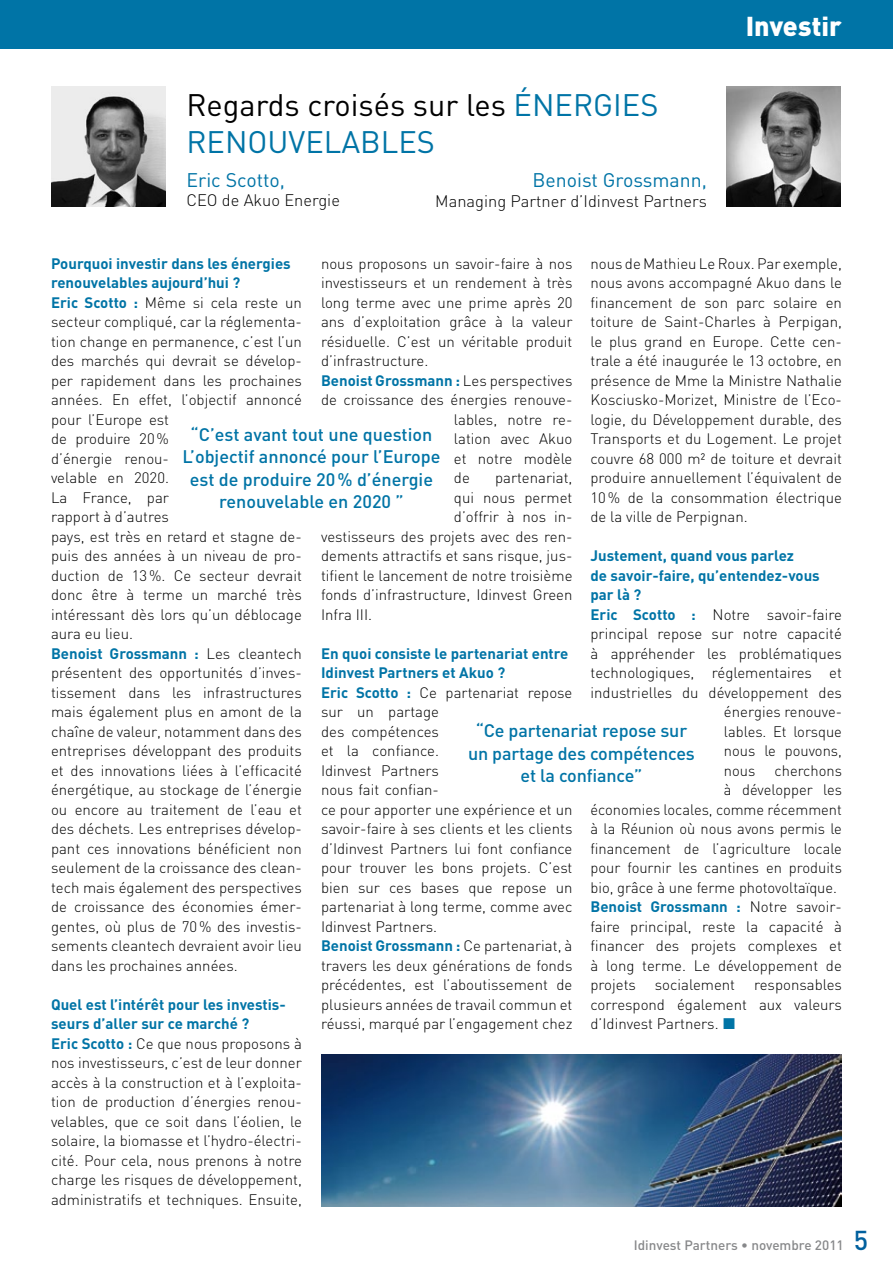
<style>
.page{position:relative;width:893px;height:1263px;background:#fff}
.page>*{position:absolute;margin:0;border:0;box-sizing:border-box;transform-origin:0 0}
.t1{font:30.75px/36.9px "DIN";color:#000}
.t2{font:30.75px "DIN";color:#0074a6}
.t3{font:900 27px "DIN";color:#fff}
.t4{font:19.5px "DIN";color:#0074a6}
.t5{font:500 18px/22.5px "DIN";color:#0074a6;text-align:center}
.t6{font:300 16.5px "DIN";color:#000}
.t7{font:300 15px/19.5px "DIN";color:#000}
.t8{font:700 15px "DIN";color:#0074a6}
.t9{font:500 13.5px "DIN";color:#87888a}
.s1{color:#0074a6}
.s2{font-weight:700;color:#0074a6}
.s3{font-weight:300;color:#000}
.s4{font-size:27px;color:#00609e}
</style>
<div class="page">
<img style="left:51px;top:86px;width:115px;height:121px">
<div style="left:0;top:0;width:893px;height:49px;background:#0074a6"></div>
<img style="left:321px;top:1055px;width:521px;height:151px">
<img style="left:726px;top:86px;width:115px;height:121px">
<h1 class="t1" style="left:186px;top:86px;width:346px">Regards croisés sur les <span class="s1">énergies reno</span></h1>
<h1 class="t2" style="left:268px;top:122px;width:41px">uvelables</h1>
<h3 class="t4" style="left:186px;top:167px;width:100px">Eric Scotto,</h3>
<p class="t6" style="left:186px;top:190px;width:155px">CEO de Akuo Energie</p>
<h3 class="t4" style="left:532px;top:168px;width:176px">Benoist Grossmann,</h3>
<p class="t6" style="left:435px;top:191px;width:273px">Managing Partner d’Idinvest Partners</p>
<h2 class="t3" style="left:746px;top:8px;width:98px">Investir</h2>
<p class="t7" style="left:51px;top:253px;width:252px"><span class="s2">Pourquoi investir dans les énergies renouvelables aujourd’hui ?<br>Eric Scotto :</span> Même si cela reste un secteur compliqué, car la réglementa&shy;tion change en permanence, c’est l’un des marchés qui devrait se dévelop&shy;per rapidement dans les prochaines années. En effet, l’objectif annoncé pour l’Europe est<br>de produire 20%<br>d’énergie renou-<br>velable en 2020.<br>La France, par<br>rapport à d’autres<br>pays, est très en retard et stagne de&shy;puis des années à un niveau de pro&shy;duction de 13%. Ce secteur devrait donc être à terme un marché très intéressant dès lors qu’un déblocage aura eu lieu.<br><span class="s2">Benoist Grossmann :</span> Les cleantech présentent des opportunités d’inves&shy;tissement dans les infrastructures mais également plus en amont de la chaîne de valeur, notamment dans des entreprises développant des produits et des innovations liées à l’efficacité énergétique, au stockage de l’énergie ou encore au traitement de l’eau et des déchets. Les entreprises dévelop&shy;pant ces innovations bénéficient non seulement de la croissance des clean&shy;tech mais également des perspectives de croissance des économies émer&shy;gentes, où plus de 70% des investis&shy;sements cleantech devraient avoir lieu dans les prochaines années.</p>
<p class="t7" style="left:51px;top:994px;width:252px"><span class="s2">Quel est l’intérêt pour les investis&shy;seurs d’aller sur ce marché ?<br>Eric Scotto :</span> Ce que nous proposons à nos investisseurs, c’est de leur donner accès à la construction et à l’exploita&shy;tion de production d’énergies renou&shy;velables, que ce soit dans l’éolien, le solaire, la biomasse et l’hydro-électri&shy;cité. Pour cela, nous prenons à notre charge les risques de développement, administratifs et techniques. Ensuite,</p>
<p class="t7" style="left:321px;top:253px;width:253px">nous proposons un savoir-faire à nos</p>
<p class="t7" style="left:321px;top:273px;width:253px">investisseurs et un rendement à très</p>
<p class="t7" style="left:321px;top:292px;width:253px">long terme avec une prime après 20</p>
<p class="t7" style="left:321px;top:312px;width:253px">ans d’exploitation grâce à la valeur</p>
<p class="t7" style="left:321px;top:331px;width:253px">résiduelle. C’est un véritable produit</p>
<p class="t7" style="left:321px;top:351px;width:109px">d’infrastructure.</p>
<p class="t8" style="left:321px;top:370px;width:253px">Benoist Grossmann : <span class="s3">Les perspectives</span></p>
<p class="t7" style="left:321px;top:390px;width:253px">de croissance des énergies renouve-</p>
<p class="t7" style="left:454px;top:409px;width:120px">lables, notre re-</p>
<p class="t7" style="left:454px;top:429px;width:120px">lation avec Akuo</p>
<p class="t7" style="left:454px;top:448px;width:120px">et notre modèle</p>
<p class="t7" style="left:454px;top:468px;width:17px">de</p>
<p class="t7" style="left:495px;top:468px;width:79px">partenariat,</p>
<p class="t7" style="left:454px;top:487px;width:120px">qui nous permet</p>
<p class="t7" style="left:454px;top:507px;width:120px">d’offrir à nos in-</p>
<p class="t7" style="left:321px;top:526px;width:253px">vestisseurs des projets avec des ren-</p>
<p class="t7" style="left:321px;top:546px;width:253px">dements attractifs et sans risque, jus-</p>
<p class="t7" style="left:321px;top:565px;width:253px">tifient le lancement de notre troisième</p>
<p class="t7" style="left:321px;top:585px;width:253px">fonds d’infrastructure, Idinvest Green</p>
<p class="t7" style="left:321px;top:604px;width:53px">Infra III.</p>
<p class="t7" style="left:321px;top:643px;width:253px"><span class="s2">En quoi consiste le partenariat entre<br>Idinvest Partners et Akuo ?<br>Eric Scotto :</span> Ce partenariat repose sur un partage<br>des compétences<br>et la confiance.<br>Idinvest Partners<br>nous fait confian-<br>ce pour apporter une expérience et un savoir-faire à ses clients et les clients d’Idinvest Partners lui font confiance pour trouver les bons projets. C’est bien sur ces bases que repose un partenariat à long terme, comme avec<br>Idinvest Partners.<br><span class="s2">Benoist Grossmann :</span> Ce partenariat, à travers les deux générations de fonds précédentes, est l’aboutissement de plusieurs années de travail commun et réussi, marqué par l’engagement chez</p>
<p class="t7" style="left:590px;top:253px;width:253px;text-align:justify">nous de Mathieu Le Roux. Par exemple, nous avons accompagné Akuo dans le financement de son parc solaire en toiture de Saint-Charles à Perpigan, le plus grand en Europe. Cette cen&shy;trale a été inaugurée le 13 octobre, en présence de Mme la Ministre Nathalie Kosciusko-Morizet, Ministre de l’Eco&shy;logie, du Développement durable, des Transports et du Logement. Le projet couvre 68 000 m² de toiture et devrait produire annuellement l’équivalent de 10% de la consommation électrique de la ville de Perpignan.</p>
<p class="t8" style="left:590px;top:546px;width:205px">Justement, quand vous parlez</p>
<p class="t8" style="left:590px;top:565px;width:231px">de savoir-faire, qu’entendez-vous</p>
<p class="t8" style="left:590px;top:585px;width:52px">par là ?</p>
<p class="t7" style="left:590px;top:604px;width:253px"><span class="s2">Eric Scotto :</span> Notre savoir-faire</p>
<p class="t7" style="left:590px;top:624px;width:253px">principal repose sur notre capacité</p>
<p class="t7" style="left:590px;top:643px;width:253px">à appréhender les problématiques</p>
<p class="t7" style="left:590px;top:663px;width:253px">technologiques, réglementaires et</p>
<p class="t7" style="left:590px;top:682px;width:253px">industrielles du développement des</p>
<p class="t7" style="left:724px;top:702px;width:120px">énergies renouve-</p>
<p class="t7" style="left:724px;top:721px;width:119px">lables. Et lorsque</p>
<p class="t7" style="left:724px;top:741px;width:119px">nous le pouvons,</p>
<p class="t7" style="left:724px;top:760px;width:33px">nous</p>
<p class="t7" style="left:775px;top:760px;width:69px">cherchons</p>
<p class="t7" style="left:724px;top:780px;width:119px">à développer les</p>
<p class="t7" style="left:590px;top:799px;width:253px">économies locales, comme récemment</p>
<p class="t7" style="left:590px;top:819px;width:253px">à la Réunion où nous avons permis le</p>
<p class="t7" style="left:590px;top:838px;width:253px">financement de l’agriculture locale</p>
<p class="t7" style="left:590px;top:858px;width:253px">pour fournir les cantines en produits</p>
<p class="t7" style="left:590px;top:877px;width:248px">bio, grâce à une ferme photovoltaïque.</p>
<p class="t8" style="left:590px;top:897px;width:253px">Benoist Grossmann : <span class="s3">Notre savoir-</span></p>
<p class="t7" style="left:590px;top:916px;width:253px">faire principal, reste la capacité à</p>
<p class="t7" style="left:590px;top:936px;width:253px">financer des projets complexes et</p>
<p class="t7" style="left:590px;top:955px;width:253px">à long terme. Le développement de</p>
<p class="t7" style="left:590px;top:975px;width:47px">projets</p>
<p class="t7" style="left:655px;top:975px;width:82px">socialement</p>
<p class="t5" style="left:183px;top:422px;width:259px">“C’est avant tout une question<br>L’objectif annoncé pour l’Europe est de produire 20% d’énergie renouvelable en 2020 ”</p>
<p class="t5" style="left:468px;top:719px;width:228px">“Ce partenariat repose sur un partage des compétences et la confiance”</p>
<p class="t7" style="left:590px;top:975px;width:253px;text-align:justify;text-indent:164px">responsables correspond également aux valeurs d’Idinvest Partners.</p>
<p class="t9" style="left:634px;top:1236px;width:236px">Idinvest Partners • novembre 2011 <span class="s4">5</span></p>
</div>
